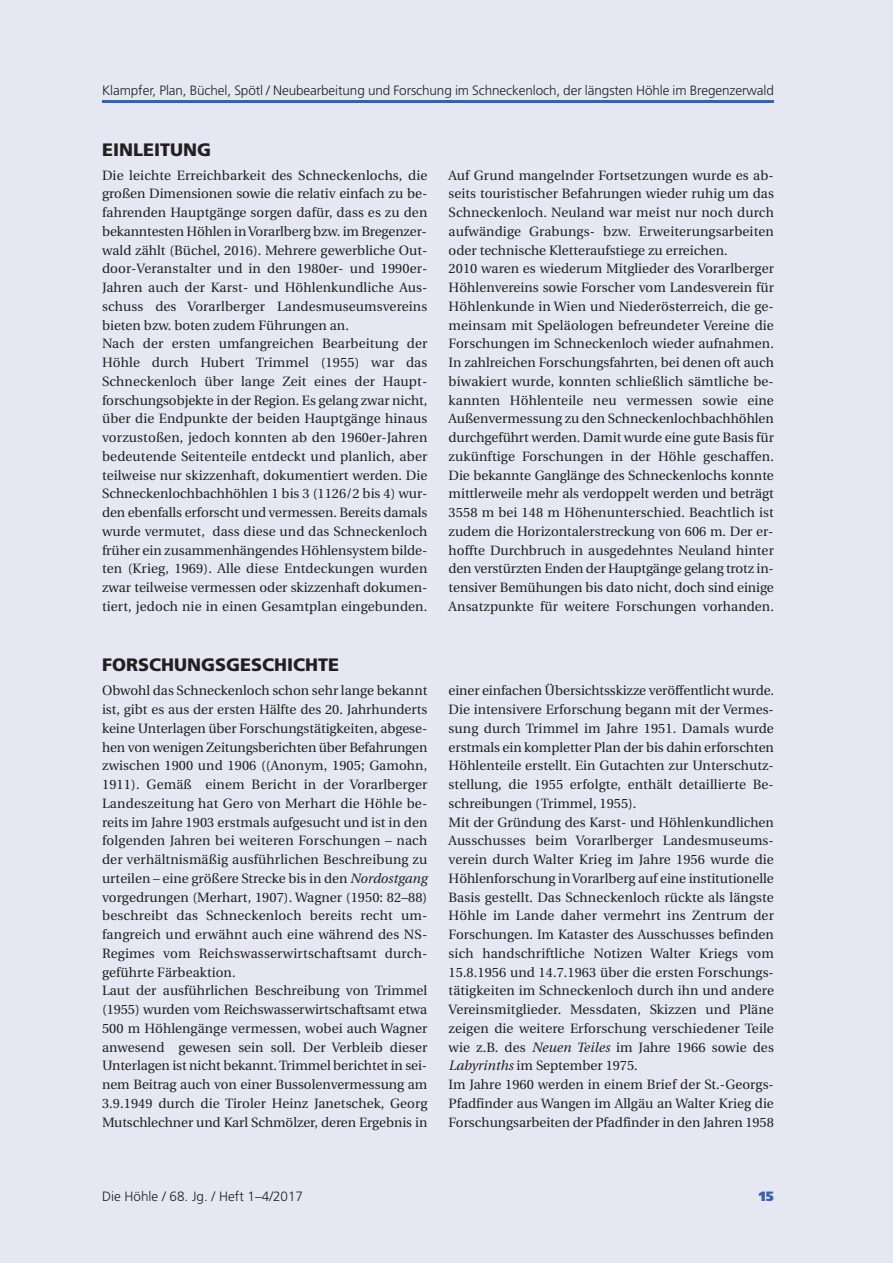
<style>
.page{position:relative;width:893px;height:1263px;background:#e5e8f3}
.page>*{position:absolute;margin:0;border:0;box-sizing:border-box;transform-origin:0 0}
.t1{font:900 18px "Frutiger";color:#231f20}
.t2{font:13.5px/18.8px "Utopia";letter-spacing:.005em;color:#231f20}
.t3{font:300 13.5px "Frutiger";letter-spacing:-.01em;color:#231f20}
.t4{font:900 13.5px "Frutiger";color:#3b61a4}
.s1{font-style:italic}
</style>
<div class="page">
<hr style="left:102px;top:100px;width:672px;height:3px;background:#3b61a4">
<p class="t3" style="left:102px;top:85px;width:673px">Klampfer, Plan, Büchel, Spötl / Neubearbeitung und Forschung im Schneckenloch, der längsten Höhle im Bregenzerwald</p>
<h1 class="t1" style="left:102px;top:142px;width:111px">EINLEITUNG</h1>
<p class="t2" style="left:102px;top:167px;width:327px">Die leichte Erreichbarkeit des Schneckenlochs, die großen Dimensionen sowie die relativ einfach zu be&shy;fahrenden Hauptgänge sorgen dafür, dass es zu den bekanntesten Höhlen inVorarlberg bzw. im Bregenzer&shy;wald zählt (Büchel, 2016). Mehrere gewerbliche Out&shy;door-Veranstalter und in den 1980er- und 1990er-Jahren auch der Karst- und Höhlenkundliche Aus&shy;schuss des Vorarlberger Landesmuseumsvereins bieten bzw. boten zudem Führungen an.<br>Nach der ersten umfangreichen Bearbeitung der Höhle durch Hubert Trimmel (1955) war das Schneckenloch über lange Zeit eines der Haupt&shy;forschungsobjekte in der Region. Es gelang zwar nicht, über die Endpunkte der beiden Hauptgänge hinaus vorzustoßen, jedoch konnten ab den 1960er-Jahren bedeutende Seitenteile entdeckt und planlich, aber teilweise nur skizzenhaft, dokumentiert werden. Die Schneckenlochbachhöhlen 1 bis 3 (1126/2 bis 4) wur&shy;den ebenfalls erforscht und vermessen. Bereits damals wurde vermutet, dass diese und das Schneckenloch früher ein zusammenhängendes Höhlensystem bilde&shy;ten (Krieg, 1969). Alle diese Entdeckungen wurden zwar teilweise vermessen oder skizzenhaft dokumen&shy;tiert, jedoch nie in einen Gesamtplan eingebunden.</p>
<p class="t2" style="left:449px;top:167px;width:327px">Auf Grund mangelnder Fortsetzungen wurde es ab&shy;seits touristischer Befahrungen wieder ruhig um das Schneckenloch. Neuland war meist nur noch durch aufwändige Grabungs- bzw. Erweiterungsarbeiten oder technische Kletteraufstiege zu erreichen.<br>2010 waren es wiederum Mitglieder des Vorarlberger Höhlenvereins sowie Forscher vom Landesverein für Höhlenkunde in Wien und Niederösterreich, die ge&shy;meinsam mit Speläologen befreundeter Vereine die Forschungen im Schneckenloch wieder aufnahmen.<br>In zahlreichen Forschungsfahrten, bei denen oft auch biwakiert wurde, konnten schließlich sämtliche be&shy;kannten Höhlenteile neu vermessen sowie eine Außenvermessung zu den Schneckenlochbachhöhlen durchgeführt werden. Damit wurde eine gute Basis für zukünftige Forschungen in der Höhle geschaffen.<br>Die bekannte Ganglänge des Schneckenlochs konnte mittlerweile mehr als verdoppelt werden und beträgt 3558 m bei 148 m Höhenunterschied. Beachtlich ist zudem die Horizontalerstreckung von 606 m. Der er&shy;hoffte Durchbruch in ausgedehntes Neuland hinter den verstürzten Enden der Hauptgänge gelang trotz in&shy;tensiver Bemühungen bis dato nicht, doch sind einige Ansatzpunkte für weitere Forschungen vorhanden.</p>
<h1 class="t1" style="left:102px;top:658px;width:239px">FORSCHUNGSGESCHICHTE</h1>
<p class="t2" style="left:102px;top:682px;width:327px">Obwohl das Schneckenloch schon sehr lange bekannt ist, gibt es aus der ersten Hälfte des 20. Jahrhunderts keine Unterlagen über Forschungstätigkeiten, abgese&shy;hen von wenigen Zeitungsberichten über Befahrungen zwischen 1900 und 1906 ((Anonym, 1905; Gamohn, 1911). Gemäß einem Bericht in der Vorarlberger Landeszeitung hat Gero von Merhart die Höhle be&shy;reits im Jahre 1903 erstmals aufgesucht und ist in den folgenden Jahren bei weiteren Forschungen – nach der verhältnismäßig ausführlichen Beschreibung zu urteilen – eine größere Strecke bis in den <span class="s1">Nordostgang </span>vorgedrungen (Merhart, 1907). Wagner (1950: 82–88) beschreibt das Schneckenloch bereits recht um&shy;fangreich und erwähnt auch eine während des NS-Regimes vom Reichswasserwirtschaftsamt durch&shy;geführte Färbeaktion.<br>Laut der ausführlichen Beschreibung von Trimmel (1955) wurden vom Reichswasserwirtschaftsamt etwa 500 m Höhlengänge vermessen, wobei auch Wagner anwesend gewesen sein soll. Der Verbleib dieser Unterlagen ist nicht bekannt. Trimmel berichtet in sei&shy;nem Beitrag auch von einer Bussolenvermessung am 3.9.1949 durch die Tiroler Heinz Janetschek, Georg Mutschlechner und Karl Schmölzer, deren Ergebnis in</p>
<p class="t2" style="left:449px;top:682px;width:327px">einer einfachen Übersichtsskizze veröffentlicht wurde.<br>Die intensivere Erforschung begann mit der Vermes&shy;sung durch Trimmel im Jahre 1951. Damals wurde erstmals ein kompletter Plan der bis dahin erforschten Höhlenteile erstellt. Ein Gutachten zur Unterschutz&shy;stellung, die 1955 erfolgte, enthält detaillierte Be&shy;schreibungen (Trimmel, 1955).<br>Mit der Gründung des Karst- und Höhlenkundlichen Ausschusses beim Vorarlberger Landesmuseums&shy;verein durch Walter Krieg im Jahre 1956 wurde die Höhlenforschung inVorarlberg auf eine institutionelle Basis gestellt. Das Schneckenloch rückte als längste Höhle im Lande daher vermehrt ins Zentrum der Forschungen. Im Kataster des Ausschusses befinden sich handschriftliche Notizen Walter Kriegs vom 15.8.1956 und 14.7.1963 über die ersten Forschungs&shy;tätigkeiten im Schneckenloch durch ihn und andere Vereinsmitglieder. Messdaten, Skizzen und Pläne zeigen die weitere Erforschung verschiedener Teile wie z.B. des <span class="s1">Neuen Teiles</span> im Jahre 1966 sowie des <span class="s1">Labyrinths</span> im September 1975.<br>Im Jahre 1960 werden in einem Brief der St.-Georgs-Pfadfinder aus Wangen im Allgäu an Walter Krieg die Forschungsarbeiten der Pfadfinder in den Jahren 1958</p>
<p class="t3" style="left:102px;top:1191px;width:203px">Die Höhle / 68. Jg. / Heft 1–4/2017</p>
<p class="t4" style="left:759px;top:1191px;width:17px">15</p>
</div>
